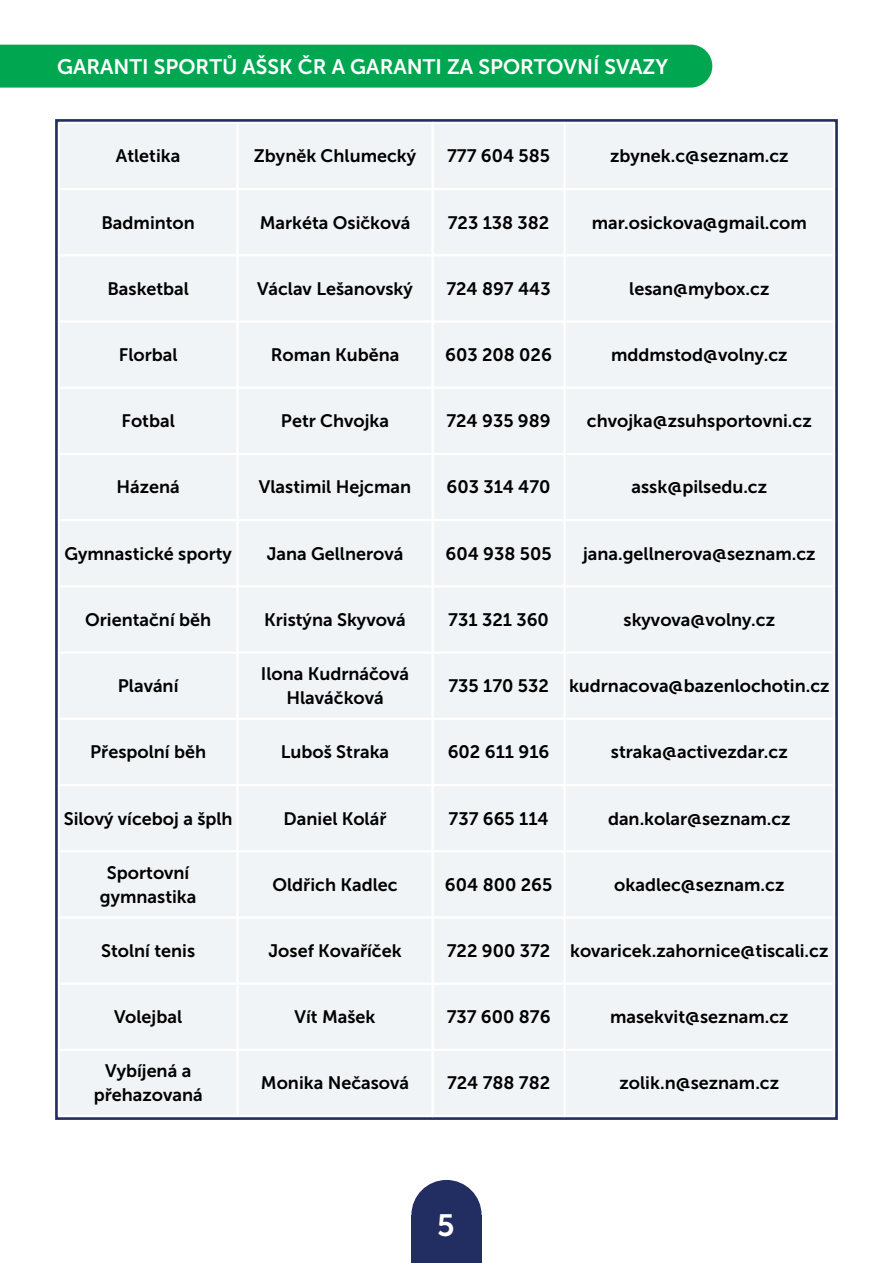
<style>
.page{position:relative;width:893px;height:1263px;background:#fff}
.page>*{position:absolute;margin:0;border:0;box-sizing:border-box;transform-origin:0 0}
.t1{font:30.75px "Museo Sans 700";color:#fff}
.t2{font:21px "Museo Sans 700";color:#fff}
.t3{font:18px/24px "Museo Sans 700";color:#000;text-align:center}
</style>
<div class="page">
<div style="left:60px;top:124px;width:773px;height:991px;background:#f0f4f7"></div>
<hr style="left:236px;top:123px;width:3px;height:993px;background:#fff">
<hr style="left:431px;top:123px;width:3px;height:993px;background:#fff">
<hr style="left:563px;top:123px;width:3px;height:993px;background:#fff">
<hr style="left:59px;top:188px;width:775px;height:2px;background:#fff">
<hr style="left:59px;top:254px;width:775px;height:2px;background:#fff">
<hr style="left:59px;top:320px;width:775px;height:3px;background:#fff">
<hr style="left:59px;top:387px;width:775px;height:2px;background:#fff">
<hr style="left:59px;top:453px;width:775px;height:2px;background:#fff">
<hr style="left:59px;top:519px;width:775px;height:2px;background:#fff">
<hr style="left:59px;top:585px;width:775px;height:2px;background:#fff">
<hr style="left:59px;top:651px;width:775px;height:3px;background:#fff">
<hr style="left:59px;top:718px;width:775px;height:2px;background:#fff">
<hr style="left:59px;top:784px;width:775px;height:2px;background:#fff">
<hr style="left:59px;top:850px;width:775px;height:2px;background:#fff">
<hr style="left:59px;top:916px;width:775px;height:2px;background:#fff">
<hr style="left:59px;top:982px;width:775px;height:3px;background:#fff">
<hr style="left:59px;top:1049px;width:775px;height:2px;background:#fff">
<div style="left:0;top:45px;width:712px;height:43px;background:#00a650"></div>
<div style="left:411px;top:1180px;width:71px;height:70px;background:#222d61;border-radius:50%"></div>
<div style="left:411px;top:1215px;width:71px;height:48px;background:#222d61"></div>
<p class="t2" style="left:57px;top:58px;width:613px">GARANTI SPORTŮ AŠSK ČR A GARANTI ZA SPORTOVNÍ SVAZY</p>
<p class="t3" style="left:116px;top:146px;width:66px">Atletika</p>
<p class="t3" style="left:254px;top:146px;width:164px">Zbyněk Chlumecký</p>
<p class="t3" style="left:447px;top:146px;width:104px">777 604 585</p>
<p class="t3" style="left:610px;top:146px;width:180px">zbynek.c@seznam.cz</p>
<p class="t3" style="left:101px;top:212px;width:95px">Badminton</p>
<p class="t3" style="left:260px;top:212px;width:152px">Markéta Osičková</p>
<p class="t3" style="left:448px;top:212px;width:103px">723 138 382</p>
<p class="t3" style="left:592px;top:212px;width:217px">mar.osickova@gmail.com</p>
<p class="t3" style="left:107px;top:278px;width:83px">Basketbal</p>
<p class="t3" style="left:257px;top:278px;width:157px">Václav Lešanovský</p>
<p class="t3" style="left:446px;top:278px;width:106px">724 897 443</p>
<p class="t3" style="left:629px;top:278px;width:142px">lesan@mybox.cz</p>
<p class="t3" style="left:119px;top:344px;width:60px">Florbal</p>
<p class="t3" style="left:271px;top:344px;width:130px">Roman Kuběna</p>
<p class="t3" style="left:445px;top:344px;width:108px">603 208 026</p>
<p class="t3" style="left:611px;top:344px;width:178px">mddmstod@volny.cz</p>
<p class="t3" style="left:122px;top:411px;width:55px">Fotbal</p>
<p class="t3" style="left:281px;top:411px;width:110px">Petr Chvojka</p>
<p class="t3" style="left:446px;top:411px;width:106px">724 935 989</p>
<p class="t3" style="left:587px;top:411px;width:226px">chvojka@zsuhsportovni.cz</p>
<p class="t3" style="left:116px;top:477px;width:65px">Házená</p>
<p class="t3" style="left:259px;top:477px;width:154px">Vlastimil Hejcman</p>
<p class="t3" style="left:447px;top:477px;width:106px">603 314 470</p>
<p class="t3" style="left:631px;top:477px;width:137px">assk@pilsedu.cz</p>
<p class="t3" style="left:64px;top:543px;width:169px">Gymnastické sporty</p>
<p class="t3" style="left:267px;top:543px;width:138px">Jana Gellnerová</p>
<p class="t3" style="left:445px;top:543px;width:108px">604 938 505</p>
<p class="t3" style="left:583px;top:543px;width:234px">jana.gellnerova@seznam.cz</p>
<p class="t3" style="left:85px;top:609px;width:128px">Orientační běh</p>
<p class="t3" style="left:264px;top:609px;width:143px">Kristýna Skyvová</p>
<p class="t3" style="left:448px;top:609px;width:102px">731 321 360</p>
<p class="t3" style="left:623px;top:609px;width:153px">skyvova@volny.cz</p>
<p class="t3" style="left:118px;top:676px;width:62px">Plavání</p>
<p class="t3" style="left:261px;top:664px;width:150px">Ilona Kudrnáčová<br>Hlaváčková</p>
<p class="t3" style="left:448px;top:676px;width:383px">735 170 532 kudrnacova@bazenlochotin.cz</p>
<p class="t3" style="left:90px;top:742px;width:117px">Přespolní běh</p>
<p class="t3" style="left:281px;top:742px;width:110px">Luboš Straka</p>
<p class="t3" style="left:448px;top:742px;width:103px">602 611 916</p>
<p class="t3" style="left:611px;top:742px;width:178px">straka@activezdar.cz</p>
<p class="t3" style="left:64px;top:808px;width:170px">Silový víceboj a šplh</p>
<p class="t3" style="left:284px;top:808px;width:104px">Daniel Kolář</p>
<p class="t3" style="left:449px;top:808px;width:101px">737 665 114</p>
<p class="t3" style="left:608px;top:808px;width:184px">dan.kolar@seznam.cz</p>
<p class="t3" style="left:100px;top:862px;width:98px">Sportovní gymnastika</p>
<p class="t3" style="left:272px;top:874px;width:127px">Oldřich Kadlec</p>
<p class="t3" style="left:445px;top:874px;width:109px">604 800 265</p>
<p class="t3" style="left:614px;top:874px;width:172px">okadlec@seznam.cz</p>
<p class="t3" style="left:101px;top:940px;width:96px">Stolní tenis</p>
<p class="t3" style="left:268px;top:940px;width:135px">Josef Kovaříček</p>
<p class="t3" style="left:447px;top:940px;width:383px">722 900 372 kovaricek.zahornice@tiscali.cz</p>
<p class="t3" style="left:114px;top:1007px;width:69px">Volejbal</p>
<p class="t3" style="left:295px;top:1007px;width:83px">Vít Mašek</p>
<p class="t3" style="left:447px;top:1007px;width:105px">737 600 876</p>
<p class="t3" style="left:610px;top:1007px;width:180px">masekvit@seznam.cz</p>
<p class="t3" style="left:94px;top:1061px;width:110px">Vybíjená a přehazovaná</p>
<p class="t3" style="left:261px;top:1073px;width:150px">Monika Nečasová</p>
<p class="t3" style="left:447px;top:1073px;width:105px">724 788 782</p>
<p class="t3" style="left:619px;top:1073px;width:161px">zolik.n@seznam.cz</p>
<h1 class="t1" style="left:437px;top:1213px;width:19px">5</h1>
</div>
